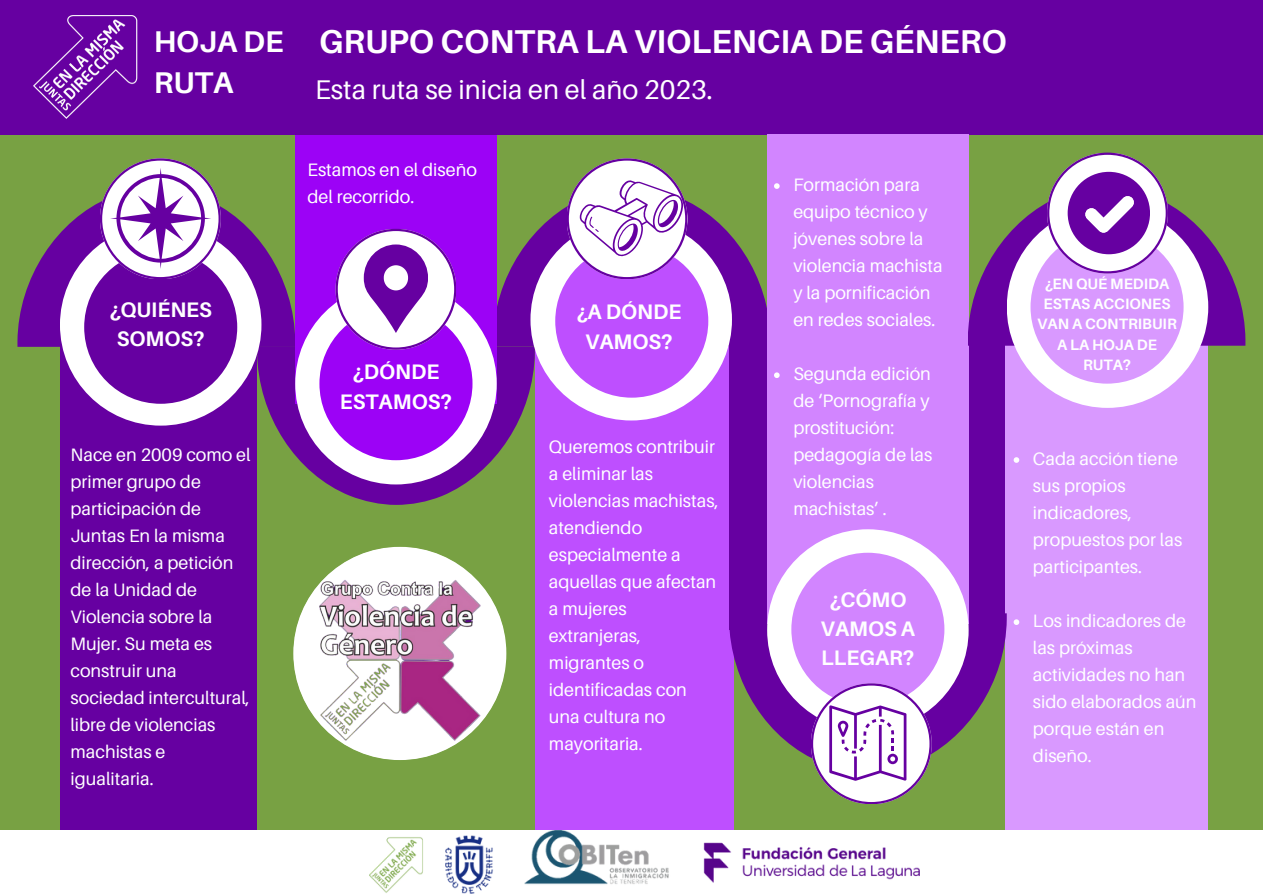
<style>
.page{position:relative;width:1263px;height:894px;background:#fff}
.page>*{position:absolute;margin:0;border:0;box-sizing:border-box;transform-origin:0 0}
.t1{font:700 33px "Aileron";color:#fff}
.t2{font:700 30px/41.7px "Aileron";color:#fff}
.t3{font:27px "Aileron";color:#fff}
.t4{font:700 21px/29.2px "Aileron";color:#fff;text-align:center}
.t5{font:18px/27px "Aileron";color:#fff}
.t6{font:700 15px/20.2px "Aileron";color:#fff;text-align:center}
</style>
<div class="page">
<div style="left:0;top:0;width:1263px;height:893px;background:#78a143"></div>
<div style="left:535px;top:340px;width:198px;height:521px;background:#be4fff"></div>
<div style="left:959px;top:344px;width:47px;height:285px;background:#6600a1"></div>
<div style="left:1006px;top:307px;width:202px;height:554px;background:#d999ff"></div>
<div style="left:295px;top:60px;width:202px;height:343px;background:#9c02f6"></div>
<div style="left:61px;top:340px;width:196px;height:502px;background:#6600a1"></div>
<div style="left:0;top:829px;width:1263px;height:64px;background:#fff"></div>
<img style="left:370px;top:830px;width:550px;height:63px">
<div style="left:0;top:0;width:1263px;height:134px;background:#6600a1"></div>
<img style="left:34px;top:15px;width:104px;height:104px">
<div style="left:767px;top:134px;width:202px;height:489px;background:#d285ff"></div>
<div style="left:767px;top:529px;width:202px;height:201px;background:#fff;border-radius:50%"></div>
<div style="left:791px;top:552px;width:153px;height:153px;background:#d285ff;border-radius:50%"></div>
<svg style="left:729px;top:613px;width:278px;height:190px"></svg>
<div style="left:729px;top:345px;width:38px;height:285px;background:#6600a1"></div>
<div style="left:1007px;top:206px;width:201px;height:202px;background:#fff;border-radius:50%"></div>
<div style="left:1030px;top:230px;width:153px;height:153px;background:#d999ff;border-radius:50%"></div>
<svg style="left:968px;top:152px;width:277px;height:193px"></svg>
<svg style="left:374px;top:546px;width:133px;height:137px"></svg>
<img style="left:293px;top:550px;width:209px;height:210px">
<svg style="left:17px;top:158px;width:763px;height:346px"></svg>
<svg style="left:1014px;top:457px;width:5px;height:5px"></svg>
<svg style="left:1014px;top:619px;width:5px;height:5px"></svg>
<h4 class="t2" style="left:154px;top:20px;width:131px">HOJA DE<br>RUTA</h4>
<p class="t1" style="left:319px;top:21px;width:689px">GRUPO CONTRA LA VIOLENCIA DE GÉNERO</p>
<p class="t3" style="left:315px;top:73px;width:399px">Esta ruta se inicia en el año 2023.</p>
<h2 class="t4" style="left:109px;top:294px;width:104px">¿QUIÉNES<br>SOMOS?</h2>
<p class="t5" style="left:71px;top:441px;width:182px">Nace en 2009 como el primer grupo de participación de<br>Juntas En la misma dirección, a petición de la Unidad de<br>Violencia sobre la<br>Mujer. Su meta es construir una sociedad intercultural, libre de violencias machistas e igualitaria.</p>
<h4 class="t5" style="left:307px;top:156px;width:171px">Estamos en el diseño del recorrido.</h4>
<p class="t4" style="left:340px;top:357px;width:114px">¿DÓNDE<br>ESTAMOS?</p>
<p class="t4" style="left:576px;top:297px;width:106px">¿A DÓNDE<br>VAMOS?</p>
<p class="t5" style="left:549px;top:432px;width:171px">Queremos contribuir a eliminar las violencias machistas, atendiendo especialmente a aquellas que afectan a mujeres extranjeras, migrantes o identificadas con una cultura no mayoritaria.</p>
<h3 class="t5" style="left:793px;top:171px;width:151px">Formación para equipo técnico y jóvenes sobre la violencia machista y la pornificación en redes sociales.</h3>
<h3 class="t5" style="left:793px;top:360px;width:141px">Segunda edición de ‘Pornografía y prostitución: pedagogía de las violencias machistas’ .</h3>
<p class="t4" style="left:821px;top:584px;width:96px">¿CÓMO<br>VAMOS A<br>LLEGAR?</p>
<p class="t6" style="left:1037px;top:273px;width:141px">¿EN QUÉ MEDIDA<br>ESTAS ACCIONES<br>VAN A CONTRIBUIR<br>A LA HOJA DE<br>RUTA?</p>
<h3 class="t5" style="left:1033px;top:445px;width:151px">Cada acción tiene sus propios indicadores, propuestos por las participantes.</h3>
<p class="t5" style="left:1033px;top:607px;width:165px">Los indicadores de las próximas actividades no han sido elaborados aún porque están en diseño.</p>
</div>
